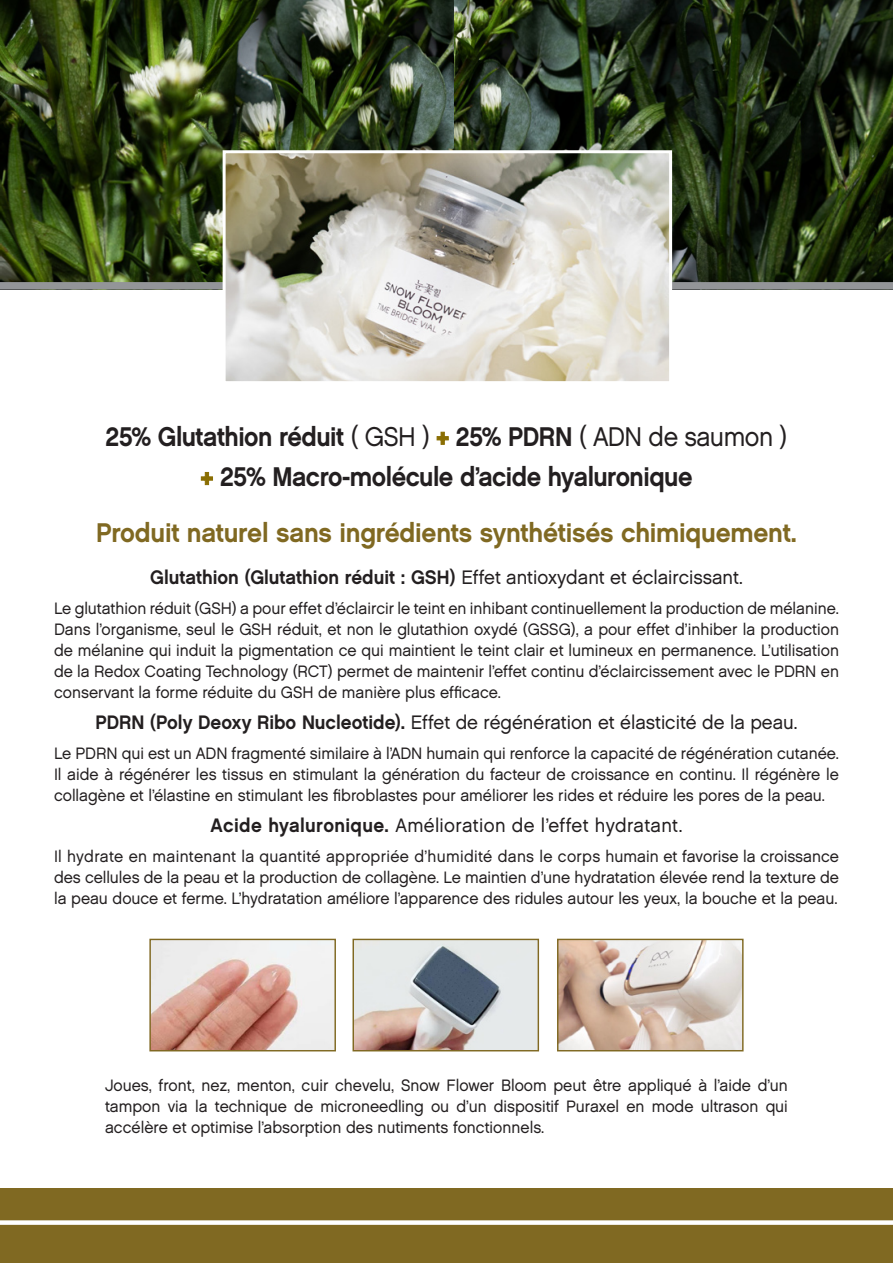
<style>
.page{position:relative;width:893px;height:1263px;background:#fff}
.page>*{position:absolute;margin:0;border:0;box-sizing:border-box;transform-origin:0 0}
.t1{font:27px "Chalet New York Nineteen Sixty";letter-spacing:-.02em;color:#231f20;scale:.92 1}
.t2{font:27px "Chalet New York Nineteen Sixty";letter-spacing:-.01em;color:#806922;scale:.95 1}
.t3{font:19.5px "Chalet London Nineteen Sixty";color:#231f20;scale:.95 1}
.t4{font:19.5px "Chalet New York Nineteen Sixty";color:#231f20;scale:.95 1}
.t5{font:19.5px "Chalet London Nineteen Sixty";letter-spacing:.02em;color:#231f20;scale:.95 1}
.t6{font:16.5px/21px "Chalet London Nineteen Sixty";color:#231f20;text-align:justify;scale:.95 1}
.s1{font-family:"Chalet London Nineteen Sixty"}
.s2{color:#8a6e03}
.s3{font-family:"Chalet New York Nineteen Sixty"}
</style>
<div class="page">
<img style="left:0;top:0;width:893px;height:282px">
<img style="left:151px;top:941px;width:183px;height:108px">
<div style="left:149px;top:939px;width:187px;height:112px;border:1px solid #806922"></div>
<img style="left:355px;top:941px;width:182px;height:108px">
<div style="left:353px;top:939px;width:186px;height:112px;border:1px solid #806922"></div>
<img style="left:559px;top:941px;width:183px;height:108px">
<div style="left:557px;top:939px;width:187px;height:112px;border:1px solid #806922"></div>
<div style="left:0;top:282px;width:893px;height:8px;background:#939598"></div>
<img style="left:227px;top:154px;width:441px;height:226px">
<div style="left:223px;top:150px;width:449px;height:234px;border:3px solid #fff"></div>
<div style="left:0;top:1188px;width:893px;height:75px;background:#806922"></div>
<div style="left:0;top:1220px;width:893px;height:5px;background:#fff"></div>
<p class="t1" style="left:106px;top:420px;width:743px">25% Glutathion réduit <span class="s1">( GSH )</span> <span class="s2">+</span> 25% PDRN <span class="s1">( ADN de saumon )</span></p>
<p class="t1" style="left:200px;top:460px;width:536px"><span class="s2">+</span> 25% Macro-molécule d’acide hyaluronique</p>
<p class="t2" style="left:96px;top:516px;width:739px">Produit naturel sans ingrédients synthétisés chimiquement.</p>
<p class="t4" style="left:150px;top:565px;width:625px">Glutathion (Glutathion réduit : GSH) <span class="s1">Effet antioxydant et éclaircissant.</span></p>
<p class="t6" style="left:54px;top:597px;width:828px">Le glutathion réduit (GSH) a pour effet d’éclaircir le teint en inhibant continuellement la production de mélanine.<br>Dans l’organisme, seul le GSH réduit, et non le glutathion oxydé (GSSG), a pour effet d’inhiber la production de mélanine qui induit la pigmentation ce qui maintient le teint clair et lumineux en permanence. L’utilisation de la Redox Coating Technology (RCT) permet de maintenir l’effet continu d’éclaircissement avec le PDRN en conservant la forme réduite du GSH de manière plus efficace.</p>
<p class="t3" style="left:96px;top:710px;width:740px"><span class="s3">PDRN (Poly Deoxy Ribo Nucleotide).</span> Effet de régénération et élasticité de la peau.</p>
<p class="t6" style="left:54px;top:742px;width:828px">Le PDRN qui est un ADN fragmenté similaire à l’ADN humain qui renforce la capacité de régénération cutanée.<br>Il aide à régénérer les tissus en stimulant la génération du facteur de croissance en continu. Il régénère le collagène et l’élastine en stimulant les fibroblastes pour améliorer les rides et réduire les pores de la peau.</p>
<p class="t5" style="left:211px;top:814px;width:498px"><span class="s3">Acide hyaluronique.</span> Amélioration de l’effet hydratant.</p>
<p class="t6" style="left:54px;top:845px;width:828px">Il hydrate en maintenant la quantité appropriée d’humidité dans le corps humain et favorise la croissance des cellules de la peau et la production de collagène. Le maintien d’une hydratation élevée rend la texture de la peau douce et ferme. L’hydratation améliore l’apparence des ridules autour les yeux, la bouche et la peau.</p>
<p class="t6" style="left:105px;top:1074px;width:720px">Joues, front, nez, menton, cuir chevelu, Snow Flower Bloom peut être appliqué à l’aide d’un tampon via la technique de microneedling ou d’un dispositif Puraxel en mode ultrason qui accélère et optimise l’absorption des nutiments fonctionnels.</p>
</div>
